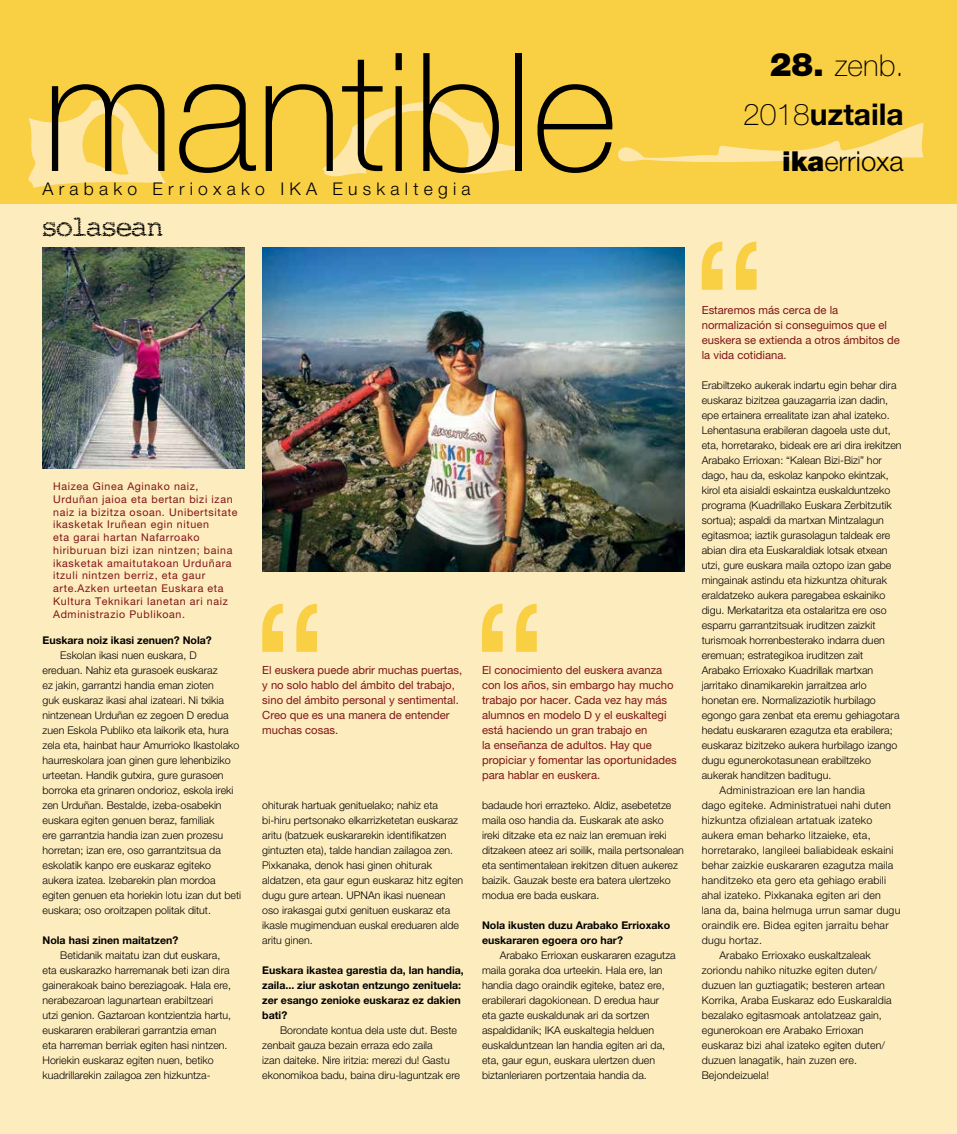
<style>
.page{position:relative;width:957px;height:1134px;background:#fdecbd}
.page>*{position:absolute;margin:0;border:0;box-sizing:border-box;transform-origin:0 0}
.t1{font:100 165px "Helvetica Neue LT Pro";color:#000}
.t2{font:100 30px/48.8px "Helvetica Neue LT Pro";color:#000;text-align:right}
.t3{font:300 27.5px "Helvetica Neue LT Pro";color:#000}
.t4{font:25px "Buttzilla";color:#000}
.t5{font:300 17.5px "Helvetica Neue LT Pro";letter-spacing:.3em;color:#000}
.t6{font:11.25px/15px "Helvetica Neue LT Pro";color:#801418}
.t7{font:300 10.62px/15px "Helvetica Neue LT Pro";color:#000}
.t8{font:300 10.62px "Helvetica Neue LT Pro";letter-spacing:.02em;color:#000}
.t9{font:10.62px/12.8px "Helvetica Neue LT Pro";letter-spacing:.06em;color:#801418}
.t10{font:700 10.62px/15px "Helvetica Neue LT Pro";color:#000}
.s1{font-weight:900;font-size:32.5px}
.s2{font-weight:700}
.s3{font-weight:900}
</style>
<div class="page">
<div style="left:0;top:0;width:957px;height:203px;background:#f9cf44"></div>
<svg style="left:28px;top:99px;width:138px;height:89px"></svg>
<svg style="left:322px;top:101px;width:199px;height:76px"></svg>
<svg style="left:618px;top:122px;width:305px;height:40px"></svg>
<img style="left:262px;top:247px;width:422px;height:324px">
<img style="left:43px;top:247px;width:201px;height:221px">
<svg style="left:482px;top:604px;width:55px;height:48px"></svg>
<svg style="left:262px;top:604px;width:55px;height:48px"></svg>
<svg style="left:702px;top:242px;width:54px;height:48px"></svg>
<h1 class="t1" style="left:43px;top:18px;width:577px">mantible</h1>
<h2 class="t2" style="left:743px;top:41px;width:162px"><span class="s1">28.</span> zenb.<br>2018<span class="s2">uztaila</span></h2>
<h3 class="t3" style="left:782px;top:144px;width:123px"><span class="s3">ika</span>errioxa</h3>
<h3 class="t5" style="left:43px;top:178px;width:429px">Arabako Errioxako IKA Euskaltegia</h3>
<h3 class="t4" style="left:43px;top:216px;width:122px">solasean</h3>
<p class="t9" style="left:53px;top:480px;width:186px">Haizea Ginea Aginako naiz,<br>Urduñan jaioa eta bertan bizi izan naiz ia bizitza osoan. Unibertsitate ikasketak Iruñean egin nituen<br>eta garai hartan Nafarroako hiriburuan bizi izan nintzen; baina ikasketak amaitutakoan Urduñara itzuli nintzen berriz, eta gaur arte.Azken urteetan Euskara eta<br>Kultura Teknikari lanetan ari naiz<br>Administrazio Publikoan.</p>
<p class="t10" style="left:43px;top:632px;width:171px">Euskara noiz ikasi zenuen? Nola?</p>
<p class="t7" style="left:43px;top:647px;width:200px;text-indent:18px">Eskolan ikasi nuen euskara, D<br>ereduan. Nahiz eta gurasoek euskaraz<br>ez jakin, garrantzi handia eman zioten<br>guk euskaraz ikasi ahal izateari. Ni txikia nintzenean Urduñan ez zegoen D eredua zuen Eskola Publiko eta laikorik eta, hura zela eta, hainbat haur Amurrioko Ikastolako haurreskolara joan ginen gure lehenbiziko urteetan. Handik gutxira, gure gurasoen borroka eta grinaren ondorioz, eskola ireki zen Urduñan. Bestalde, izeba-osabekin euskara egiten genuen beraz, familiak<br>ere garrantzia handia izan zuen prozesu horretan; izan ere, oso garrantzitsua da eskolatik kanpo ere euskaraz egiteko aukera izatea. Izebarekin plan mordoa egiten genuen eta horiekin lotu izan dut beti euskara; oso oroitzapen politak ditut.</p>
<p class="t10" style="left:43px;top:932px;width:137px">Nola hasi zinen maitatzen?</p>
<p class="t7" style="left:43px;top:947px;width:190px;text-indent:18px">Betidanik maitatu izan dut euskara, eta euskarazko harremanak beti izan dira gainerakoak baino bereziagoak. Hala ere, nerabezaroan lagunartean erabiltzeari utzi genion. Gaztaroan kontzientzia hartu, euskararen erabilerari garrantzia eman eta harreman berriak egiten hasi nintzen.<br>Horiekin euskaraz egiten nuen, betiko kuadrillarekin zailagoa zen hizkuntza-</p>
<p class="t6" style="left:262px;top:662px;width:201px">El euskera puede abrir muchas puertas, y no solo hablo del ámbito del trabajo, sino del ámbito personal y sentimental.<br>Creo que es una manera de entender muchas cosas.</p>
<p class="t7" style="left:262px;top:797px;width:202px">ohiturak hartuak genituelako; nahiz eta bi-hiru pertsonako elkarrizketetan euskaraz aritu (batzuek euskararekin identifikatzen gintuzten eta), talde handian zailagoa zen.<br>Pixkanaka, denok hasi ginen ohiturak aldatzen, eta gaur egun euskaraz hitz egiten dugu gure artean. UPNAn ikasi nuenean oso irakasgai gutxi genituen euskaraz eta ikasle mugimenduan euskal ereduaren alde aritu ginen.</p>
<p class="t10" style="left:262px;top:962px;width:203px">Euskara ikastea garestia da, lan handia, zaila... ziur askotan entzungo zenituela: zer esango zenioke euskaraz ez dakien bati?</p>
<p class="t7" style="left:262px;top:1022px;width:199px;text-indent:18px">Borondate kontua dela uste dut. Beste zenbait gauza bezain erraza edo zaila<br>izan daiteke. Nire iritzia: merezi du! Gastu ekonomikoa badu, baina diru-laguntzak ere</p>
<p class="t6" style="left:482px;top:662px;width:196px">El conocimiento del euskera avanza con los años, sin embargo hay mucho trabajo por hacer. Cada vez hay más alumnos en modelo D y el euskaltegi está haciendo un gran trabajo en<br>la enseñanza de adultos. Hay que propiciar y fomentar las oportunidades para hablar en euskera.</p>
<p class="t7" style="left:482px;top:797px;width:203px">badaude hori errazteko. Aldiz, asebetetze maila oso handia da. Euskarak ate asko ireki ditzake eta ez naiz lan eremuan ireki ditzakeen ateez ari soilik, maila pertsonalean eta sentimentalean irekitzen dituen aukerez baizik. Gauzak beste era batera ulertzeko modua ere bada euskara.</p>
<p class="t10" style="left:482px;top:917px;width:190px">Nola ikusten duzu Arabako Errioxako euskararen egoera oro har?</p>
<p class="t7" style="left:482px;top:947px;width:195px;text-indent:18px">Arabako Errioxan euskararen ezagutza maila goraka doa urteekin. Hala ere, lan handia dago oraindik egiteke, batez ere, erabilerari dagokionean. D eredua haur eta gazte euskaldunak ari da sortzen aspaldidanik; IKA euskaltegia helduen euskalduntzean lan handia egiten ari da, eta, gaur egun, euskara ulertzen duen biztanleriaren portzentaia handia da.</p>
<p class="t6" style="left:702px;top:302px;width:199px">Estaremos más cerca de la normalización si conseguimos que el euskera se extienda a otros ámbitos de la vida cotidiana.</p>
<p class="t7" style="left:702px;top:377px;width:196px">Erabiltzeko aukerak indartu egin behar dira</p>
<p class="t7" style="left:702px;top:392px;width:188px">euskaraz bizitzea gauzagarria izan dadin,</p>
<p class="t7" style="left:702px;top:407px;width:189px">epe ertainera errealitate izan ahal izateko.</p>
<p class="t7" style="left:702px;top:422px;width:190px">Lehentasuna erabileran dagoela uste dut,</p>
<p class="t7" style="left:702px;top:437px;width:201px">eta, horretarako, bideak ere ari dira irekitzen</p>
<p class="t7" style="left:702px;top:452px;width:182px">Arabako Errioxan: “Kalean Bizi-Bizi” hor</p>
<p class="t7" style="left:702px;top:467px;width:188px">dago, hau da, eskolaz kanpoko ekintzak,</p>
<p class="t7" style="left:702px;top:482px;width:190px">kirol eta aisialdi eskaintza euskalduntzeko</p>
<p class="t7" style="left:702px;top:497px;width:191px">programa (Kuadrillako Euskara Zerbitzutik</p>
<p class="t7" style="left:702px;top:512px;width:184px">sortua); aspaldi da martxan Mintzalagun</p>
<p class="t7" style="left:702px;top:527px;width:190px">egitasmoa; iaztik gurasolagun taldeak ere</p>
<p class="t7" style="left:702px;top:542px;width:187px">abian dira eta Euskaraldiak lotsak etxean</p>
<p class="t7" style="left:702px;top:557px;width:191px">utzi, gure euskara maila oztopo izan gabe</p>
<p class="t7" style="left:702px;top:572px;width:187px">mingainak astindu eta hizkuntza ohiturak</p>
<p class="t7" style="left:702px;top:587px;width:185px">eraldatzeko aukera paregabea eskainiko</p>
<p class="t7" style="left:702px;top:602px;width:186px">digu. Merkataritza eta ostalaritza ere oso</p>
<p class="t7" style="left:702px;top:617px;width:175px">esparru garrantzitsuak iruditzen zaizkit</p>
<p class="t7" style="left:702px;top:632px;width:185px">turismoak horrenbesterako indarra duen</p>
<p class="t7" style="left:702px;top:647px;width:163px">eremuan; estrategikoa iruditzen zait</p>
<p class="t7" style="left:702px;top:662px;width:173px">Arabako Errioxako Kuadrillak martxan</p>
<p class="t7" style="left:702px;top:677px;width:166px">jarritako dinamikarekin jarraitzea arlo</p>
<p class="t7" style="left:702px;top:692px;width:175px">honetan ere. Normalizaziotik hurbilago</p>
<p class="t7" style="left:702px;top:707px;width:199px">egongo gara zenbat eta eremu gehiagotara</p>
<p class="t7" style="left:702px;top:722px;width:192px">hedatu euskararen ezagutza eta erabilera;</p>
<p class="t7" style="left:702px;top:737px;width:197px">euskaraz bizitzeko aukera hurbilago izango</p>
<p class="t7" style="left:702px;top:752px;width:171px">dugu egunerokotasunean erabiltzeko</p>
<p class="t7" style="left:702px;top:767px;width:131px">aukerak handitzen baditugu.</p>
<p class="t8" style="left:719px;top:784px;width:147px">Administrazioan ere lan handia</p>
<p class="t8" style="left:702px;top:799px;width:190px">dago egiteke. Administratuei nahi duten</p>
<p class="t8" style="left:702px;top:814px;width:172px">hizkuntza ofizialean artatuak izateko</p>
<p class="t8" style="left:702px;top:829px;width:170px">aukera eman beharko litzaieke, eta,</p>
<p class="t8" style="left:702px;top:844px;width:193px">horretarako, langileei baliabideak eskaini</p>
<p class="t8" style="left:702px;top:859px;width:193px">behar zaizkie euskararen ezagutza maila</p>
<p class="t8" style="left:702px;top:874px;width:186px">handitzeko eta gero eta gehiago erabili</p>
<p class="t8" style="left:702px;top:889px;width:181px">ahal izateko. Pixkanaka egiten ari den</p>
<p class="t8" style="left:702px;top:904px;width:200px">lana da, baina helmuga urrun samar dugu</p>
<p class="t8" style="left:702px;top:919px;width:188px">oraindik ere. Bidea egiten jarraitu behar</p>
<p class="t8" style="left:702px;top:934px;width:62px">dugu hortaz.</p>
<p class="t7" style="left:719px;top:947px;width:153px">Arabako Errioxako euskaltzaleak</p>
<p class="t7" style="left:702px;top:962px;width:177px">zoriondu nahiko nituzke egiten duten/</p>
<p class="t7" style="left:702px;top:977px;width:185px">duzuen lan guztiagatik; besteren artean</p>
<p class="t7" style="left:702px;top:992px;width:191px">Korrika, Araba Euskaraz edo Euskaraldia</p>
<p class="t7" style="left:702px;top:1007px;width:181px">bezalako egitasmoak antolatzeaz gain,</p>
<p class="t7" style="left:702px;top:1022px;width:163px">egunerokoan ere Arabako Errioxan</p>
<p class="t7" style="left:702px;top:1037px;width:185px">euskaraz bizi ahal izateko egiten duten/</p>
<p class="t7" style="left:702px;top:1052px;width:157px">duzuen lanagatik, hain zuzen ere.</p>
<p class="t7" style="left:702px;top:1067px;width:69px">Bejondeizuela!</p>
</div>
